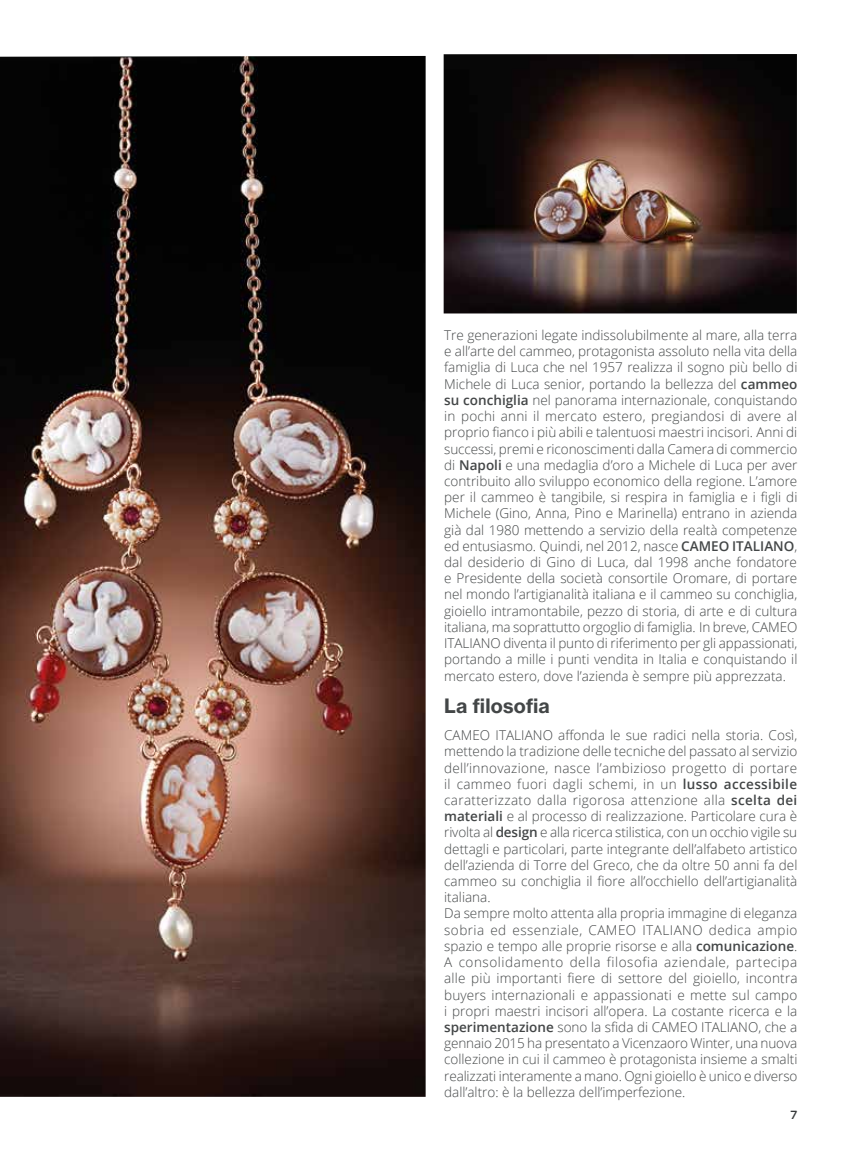
<style>
.page{position:relative;width:851px;height:1149px;background:#fff}
.page>*{position:absolute;margin:0;border:0;box-sizing:border-box;transform-origin:0 0}
.t1{font:19.5px "N Haas Grotesk TX Pro 75 Bd";letter-spacing:.01em;color:#434647}
.t2{font:300 13.5px/16.2px "Open Sans";color:#434647;text-align:justify}
.t3{font:500 12px "Gibson";color:#373a3b}
.s1{font-weight:600}
</style>
<div class="page">
<img style="left:443px;top:54px;width:353px;height:259px">
<img style="left:0;top:56px;width:425px;height:1040px">
<p class="t2" style="left:444px;top:326px;width:355px">Tre generazioni legate indissolubilmente al mare, alla terra e all’arte del cammeo, protagonista assoluto nella vita della famiglia di Luca che nel 1957 realizza il sogno più bello di Michele di Luca senior, portando la bellezza del <span class="s1">cammeo su conchiglia</span> nel panorama internazionale, conquistando in pochi anni il mercato estero, pregiandosi di avere al proprio fianco i più abili e talentuosi maestri incisori. Anni di successi, premi e riconoscimenti dalla Camera di commercio di <span class="s1">Napoli</span> e una medaglia d’oro a Michele di Luca per aver contribuito allo sviluppo economico della regione. L’amore per il cammeo è tangibile, si respira in famiglia e i figli di Michele (Gino, Anna, Pino e Marinella) entrano in azienda già dal 1980 mettendo a servizio della realtà competenze ed entusiasmo. Quindi, nel 2012, nasce <span class="s1">CAMEO ITALIANO</span>, dal desiderio di Gino di Luca, dal 1998 anche fondatore e Presidente della società consortile Oromare, di portare nel mondo l’artigianalità italiana e il cammeo su conchiglia, gioiello intramontabile, pezzo di storia, di arte e di cultura italiana, ma soprattutto orgoglio di famiglia. In breve, CAMEO ITALIANO diventa il punto di riferimento per gli appassionati, portando a mille i punti vendita in Italia e conquistando il mercato estero, dove l’azienda è sempre più apprezzata.</p>
<h1 class="t1" style="left:444px;top:693px;width:107px">La filosofia</h1>
<p class="t2" style="left:444px;top:726px;width:355px;text-align:left">CAMEO ITALIANO affonda le sue radici nella storia. Così, mettendo la tradizione delle tecniche del passato al servizio dell’innovazione, nasce l’ambizioso progetto di portare il cammeo fuori dagli schemi, in un <span class="s1">lusso accessibile </span>caratterizzato dalla rigorosa attenzione alla <span class="s1">scelta dei materiali</span> e al processo di realizzazione. Particolare cura è rivolta al <span class="s1">design</span> e alla ricerca stilistica, con un occhio vigile su dettagli e particolari, parte integrante dell’alfabeto artistico dell’azienda di Torre del Greco, che da oltre 50 anni fa del cammeo su conchiglia il fiore all’occhiello dell’artigianalità italiana.<br>Da sempre molto attenta alla propria immagine di eleganza sobria ed essenziale, CAMEO ITALIANO dedica ampio spazio e tempo alle proprie risorse e alla <span class="s1">comunicazione</span>.<br>A consolidamento della filosofia aziendale, partecipa alle più importanti fiere di settore del gioiello, incontra buyers internazionali e appassionati e mette sul campo i propri maestri incisori all’opera. La costante ricerca e la <span class="s1">sperimentazione</span> sono la sfida di CAMEO ITALIANO, che a gennaio 2015 ha presentato a Vicenzaoro Winter, una nuova collezione in cui il cammeo è protagonista insieme a smalti realizzati interamente a mano. Ogni gioiello è unico e diverso dall’altro: è la bellezza dell’imperfezione.</p>
<p class="t3" style="left:790px;top:1107px;width:9px">7</p>
</div>
